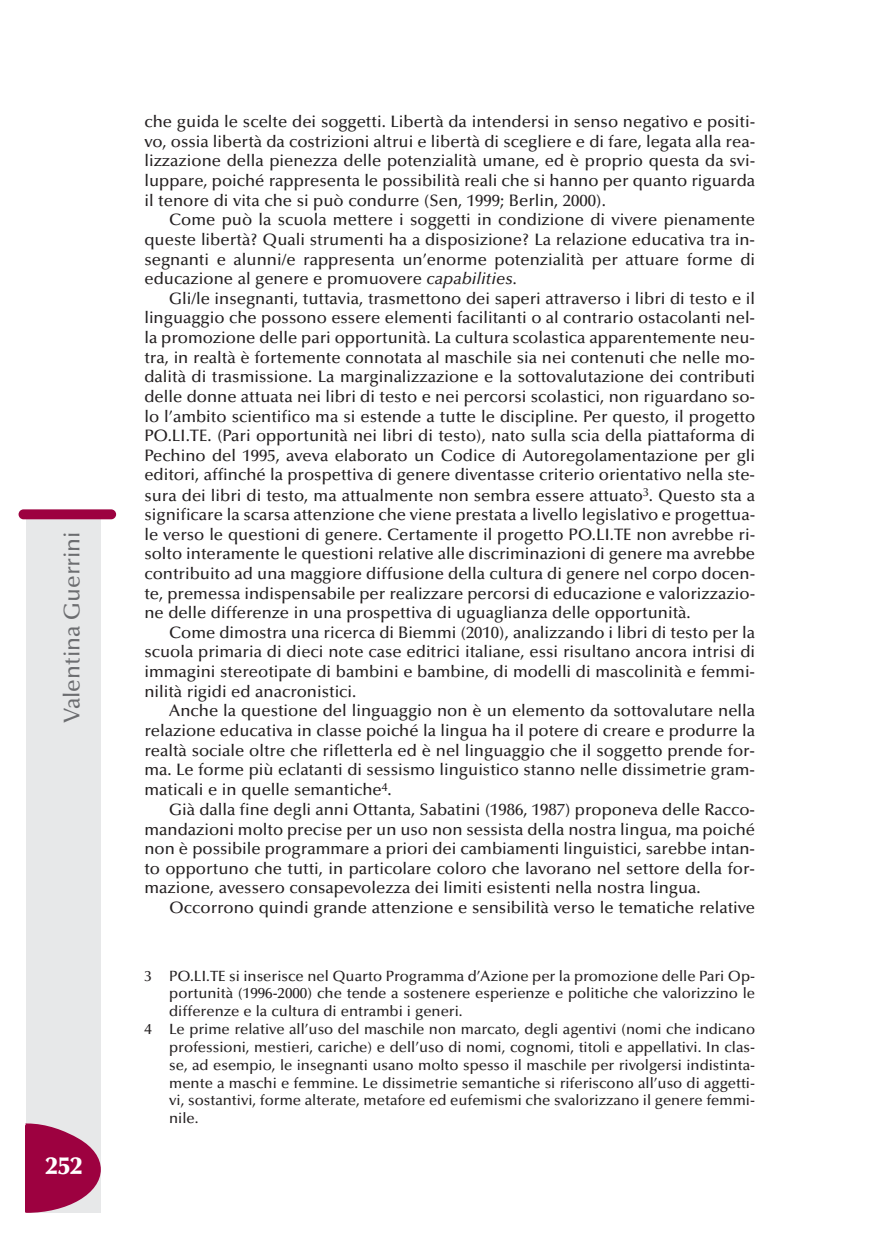
<style>
.page{position:relative;width:869px;height:1241px;background:#fff}
.page>*{position:absolute;margin:0;border:0;box-sizing:border-box;transform-origin:0 0}
.t1{font:900 24.5px "Optima";color:#fff}
.t2{font:500 22.75px "Optima";color:#6c6d70}
.t3{font:500 16.62px/19.6px "Optima";color:#231f20;text-align:justify}
.t4{font:500 14.88px "Optima";color:#231f20}
.s1{font-style:italic}
</style>
<div class="page">
<div style="left:27px;top:517px;width:74px;height:695px;background:#e7e8e9"></div>
<div style="left:19px;top:509px;width:97px;height:10px;background:#9d0140;border-radius:5px"></div>
<svg style="left:25px;top:1122px;width:76px;height:90px"></svg>
<h2 class="t2" style="left:63px;top:722px;width:193px;rotate:-90deg">Valentina Guerrini</h2>
<h1 class="t1" style="left:45px;top:1155px;width:38px">252</h1>
<p class="t3" style="left:144px;top:113px;width:612px">che guida le scelte dei soggetti. Libertà da intendersi in senso negativo e positi&shy;vo, ossia libertà da costrizioni altrui e libertà di scegliere e di fare, legata alla rea&shy;lizzazione della pienezza delle potenzialità umane, ed è proprio questa da svi&shy;luppare, poiché rappresenta le possibilità reali che si hanno per quanto riguarda il tenore di vita che si può condurre (Sen, 1999; Berlin, 2000).</p>
<p class="t3" style="left:144px;top:211px;width:612px;text-indent:25px">Come può la scuola mettere i soggetti in condizione di vivere pienamente queste libertà? Quali strumenti ha a disposizione? La relazione educativa tra in&shy;segnanti e alunni/e rappresenta un’enorme potenzialità per attuare forme di educazione al genere e promuovere <span class="s1">capabilities.</span></p>
<p class="t3" style="left:144px;top:290px;width:612px;text-indent:25px">Gli/le insegnanti, tuttavia, trasmettono dei saperi attraverso i libri di testo e il linguaggio che possono essere elementi facilitanti o al contrario ostacolanti nel&shy;la promozione delle pari opportunità. La cultura scolastica apparentemente neu&shy;tra, in realtà è fortemente connotata al maschile sia nei contenuti che nelle mo&shy;dalità di trasmissione. La marginalizzazione e la sottovalutazione dei contributi delle donne attuata nei libri di testo e nei percorsi scolastici, non riguardano so&shy;lo l’ambito scientifico ma si estende a tutte le discipline. Per questo, il progetto PO.LI.TE. (Pari opportunità nei libri di testo), nato sulla scia della piattaforma di Pechino del 1995, aveva elaborato un Codice di Autoregolamentazione per gli editori, affinché la prospettiva di genere diventasse criterio orientativo nella ste&shy;sura dei libri di testo, ma attualmente non sembra essere attuato<sup>3</sup>. Questo sta a significare la scarsa attenzione che viene prestata a livello legislativo e progettua&shy;le verso le questioni di genere. Certamente il progetto PO.LI.TE non avrebbe ri&shy;solto interamente le questioni relative alle discriminazioni di genere ma avrebbe contribuito ad una maggiore diffusione della cultura di genere nel corpo docen&shy;te, premessa indispensabile per realizzare percorsi di educazione e valorizzazio&shy;ne delle differenze in una prospettiva di uguaglianza delle opportunità.</p>
<p class="t3" style="left:144px;top:624px;width:612px;text-indent:25px">Come dimostra una ricerca di Biemmi (2010), analizzando i libri di testo per la scuola primaria di dieci note case editrici italiane, essi risultano ancora intrisi di immagini stereotipate di bambini e bambine, di modelli di mascolinità e femmi&shy;nilità rigidi ed anacronistici.</p>
<p class="t3" style="left:144px;top:702px;width:612px;text-indent:25px">Anche la questione del linguaggio non è un elemento da sottovalutare nella relazione educativa in classe poiché la lingua ha il potere di creare e produrre la realtà sociale oltre che rifletterla ed è nel linguaggio che il soggetto prende for&shy;ma. Le forme più eclatanti di sessismo linguistico stanno nelle dissimetrie gram&shy;maticali e in quelle semantiche<sup>4</sup>.</p>
<p class="t3" style="left:144px;top:801px;width:612px;text-indent:25px">Già dalla fine degli anni Ottanta, Sabatini (1986, 1987) proponeva delle Racco&shy;mandazioni molto precise per un uso non sessista della nostra lingua, ma poiché non è possibile programmare a priori dei cambiamenti linguistici, sarebbe intan&shy;to opportuno che tutti, in particolare coloro che lavorano nel settore della for&shy;mazione, avessero consapevolezza dei limiti esistenti nella nostra lingua.</p>
<p class="t3" style="left:169px;top:899px;width:587px">Occorrono quindi grande attenzione e sensibilità verso le tematiche relative</p>
<p class="t4" style="left:144px;top:969px;width:612px">3 PO.LI.TE si inserisce nel Quarto Programma d’Azione per la promozione delle Pari Op-</p>
<p class="t4" style="left:169px;top:987px;width:587px">portunità (1996-2000) che tende a sostenere esperienze e politiche che valorizzino le</p>
<p class="t4" style="left:169px;top:1005px;width:295px">differenze e la cultura di entrambi i generi.</p>
<p class="t4" style="left:144px;top:1023px;width:612px">4 Le prime relative all’uso del maschile non marcato, degli agentivi (nomi che indicano</p>
<p class="t4" style="left:169px;top:1040px;width:587px">professioni, mestieri, cariche) e dell’uso di nomi, cognomi, titoli e appellativi. In clas-</p>
<p class="t4" style="left:169px;top:1058px;width:587px">se, ad esempio, le insegnanti usano molto spesso il maschile per rivolgersi indistinta-</p>
<p class="t4" style="left:169px;top:1076px;width:587px">mente a maschi e femmine. Le dissimetrie semantiche si riferiscono all’uso di aggetti-</p>
<p class="t4" style="left:169px;top:1094px;width:587px">vi, sostantivi, forme alterate, metafore ed eufemismi che svalorizzano il genere femmi-</p>
<p class="t4" style="left:169px;top:1112px;width:31px">nile.</p>
</div>
